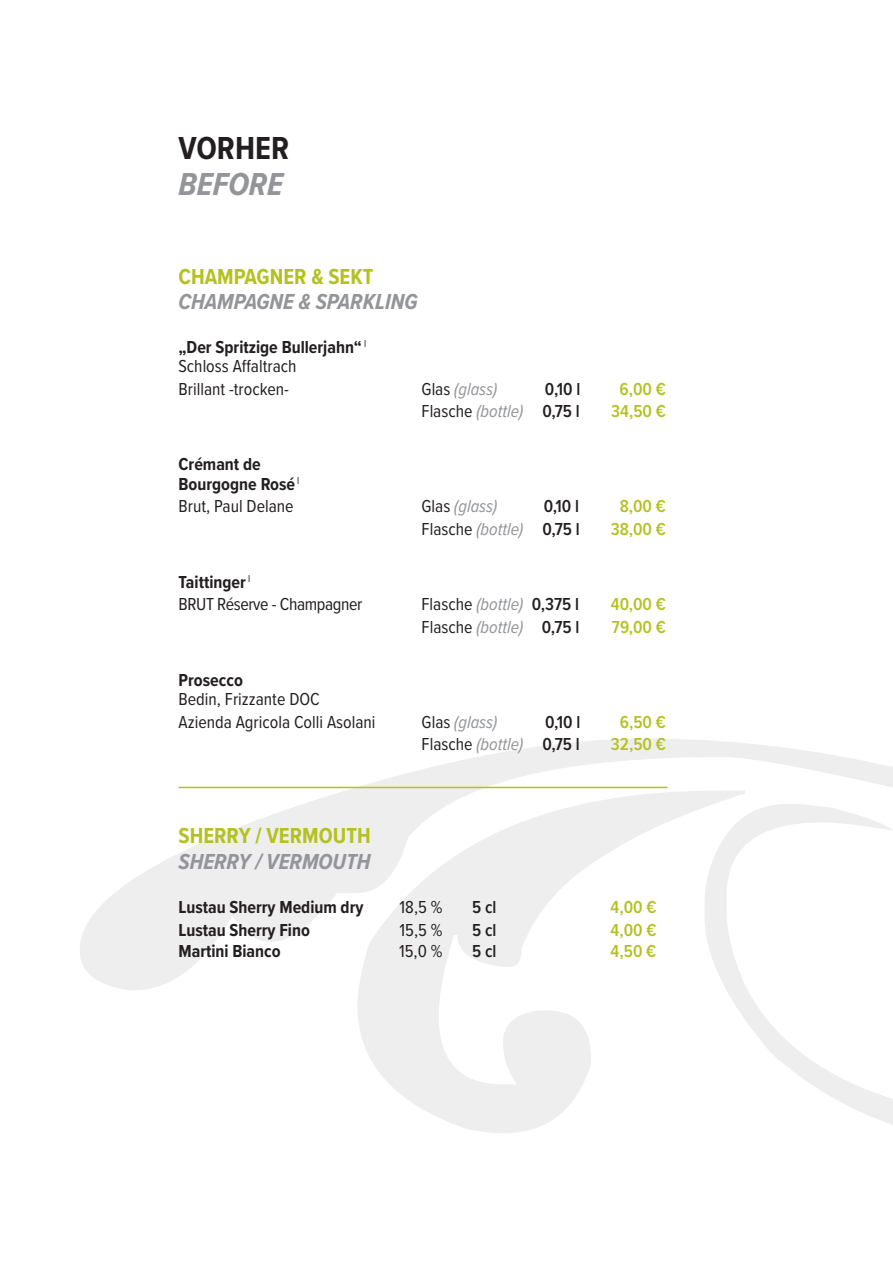
<style>
.page{position:relative;width:893px;height:1263px;background:#fff}
.page>*{position:absolute;margin:0;border:0;box-sizing:border-box;transform-origin:0 0}
.t1{font:700 33px "Proxima Nova Cond";color:#231f20}
.t2{font:italic 700 33px "Proxima Nova Cond";color:#939598}
.t3{font:italic 700 22.5px "Proxima Nova Cond";color:#939598}
.t4{font:700 22.5px "Proxima Nova Cond";color:#b4c120}
.t5{font:italic 18px "Proxima Nova Cond";color:#939598}
.t6{font:700 18px/19.5px "Proxima Nova Cond";color:#231f20}
.t7{font:18px/22.5px "Proxima Nova Cond";color:#231f20}
.t8{font:600 18px "Proxima Nova Cond";color:#b4c120}
.t9{font:18px/22.5px "Proxima Nova Cond";letter-spacing:-.02em;color:#231f20}
.t10{font:600 18px "Proxima Nova Cond";color:#231f20}
.s1{font-weight:400}
.s2{font-style:normal;color:#231f20}
.s3{font-weight:600;font-style:normal;color:#231f20}
.s4{font-weight:700}
</style>
<div class="page">
<svg style="left:80px;top:739px;width:813px;height:394px"></svg>
<hr style="left:179px;top:787px;width:489px;height:1px;background:#b4c120">
<h1 class="t1" style="left:179px;top:124px;width:112px">VORHER</h1>
<h1 class="t2" style="left:179px;top:160px;width:106px">BEFORE</h1>
<p class="t4" style="left:179px;top:260px;width:196px">CHAMPAGNER &amp; SEKT</p>
<p class="t3" style="left:179px;top:285px;width:241px">CHAMPAGNE &amp; SPARKLING</p>
<p class="t6" style="left:179px;top:336px;width:189px">„Der Spritzige Bullerjahn“ <sup>l<br></sup><span class="s1">Schloss Affaltrach</span></p>
<p class="t7" style="left:179px;top:377px;width:112px">Brillant -trocken-</p>
<p class="t5" style="left:422px;top:375px;width:77px"><span class="s2">Glas</span> (glass)</p>
<p class="t10" style="left:545px;top:375px;width:37px">0,10 l</p>
<p class="t8" style="left:620px;top:375px;width:48px">6,00 €</p>
<p class="t5" style="left:422px;top:398px;width:160px"><span class="s2">Flasche</span> (bottle) <span class="s3">0,75 l</span></p>
<p class="t8" style="left:611px;top:398px;width:56px">34,50 €</p>
<p class="t6" style="left:179px;top:454px;width:122px">Crémant de<br>Bourgogne Rosé <sup>l</sup></p>
<p class="t7" style="left:179px;top:494px;width:117px">Brut, Paul Delane</p>
<p class="t5" style="left:422px;top:493px;width:77px"><span class="s2">Glas</span> (glass)</p>
<p class="t10" style="left:544px;top:493px;width:37px">0,10 l</p>
<p class="t8" style="left:620px;top:493px;width:48px">8,00 €</p>
<p class="t5" style="left:422px;top:515px;width:160px"><span class="s2">Flasche</span> (bottle) <span class="s3">0,75 l</span></p>
<p class="t8" style="left:611px;top:515px;width:57px">38,00 €</p>
<p class="t9" style="left:179px;top:570px;width:185px"><span class="s4">Taittinger</span> <sup>l<br></sup>BRUT Réserve - Champagner</p>
<p class="t5" style="left:422px;top:591px;width:159px"><span class="s2">Flasche</span> (bottle) <span class="s3">0,375 l</span></p>
<p class="t8" style="left:611px;top:591px;width:57px">40,00 €</p>
<p class="t5" style="left:422px;top:613px;width:159px"><span class="s2">Flasche</span> (bottle) <span class="s3">0,75 l</span></p>
<p class="t8" style="left:612px;top:613px;width:56px">79,00 €</p>
<p class="t6" style="left:179px;top:670px;width:66px">Prosecco</p>
<p class="t7" style="left:179px;top:687px;width:199px">Bedin, Frizzante DOC<br>Azienda Agricola Colli Asolani</p>
<p class="t5" style="left:422px;top:709px;width:77px"><span class="s2">Glas</span> (glass)</p>
<p class="t10" style="left:545px;top:709px;width:37px">0,10 l</p>
<p class="t8" style="left:620px;top:709px;width:48px">6,50 €</p>
<p class="t5" style="left:422px;top:731px;width:160px"><span class="s2">Flasche</span> (bottle) <span class="s3">0,75 l</span></p>
<p class="t8" style="left:611px;top:731px;width:57px">32,50 €</p>
<p class="t4" style="left:179px;top:819px;width:194px">SHERRY / VERMOUTH</p>
<p class="t3" style="left:179px;top:845px;width:193px">SHERRY / VERMOUTH</p>
<p class="t6" style="left:179px;top:897px;width:186px">Lustau Sherry Medium dry</p>
<p class="t7" style="left:400px;top:895px;width:44px">18,5 %</p>
<p class="t10" style="left:472px;top:894px;width:26px">5 cl</p>
<p class="t8" style="left:611px;top:894px;width:48px">4,00 €</p>
<p class="t6" style="left:179px;top:919px;width:133px">Lustau Sherry Fino</p>
<p class="t7" style="left:399px;top:917px;width:45px">15,5 %</p>
<p class="t10" style="left:472px;top:916px;width:26px">5 cl</p>
<p class="t8" style="left:611px;top:916px;width:48px">4,00 €</p>
<p class="t6" style="left:179px;top:940px;width:104px">Martini Bianco</p>
<p class="t7" style="left:399px;top:938px;width:45px">15,0 %</p>
<p class="t10" style="left:472px;top:937px;width:26px">5 cl</p>
<p class="t8" style="left:611px;top:937px;width:47px">4,50 €</p>
</div>
